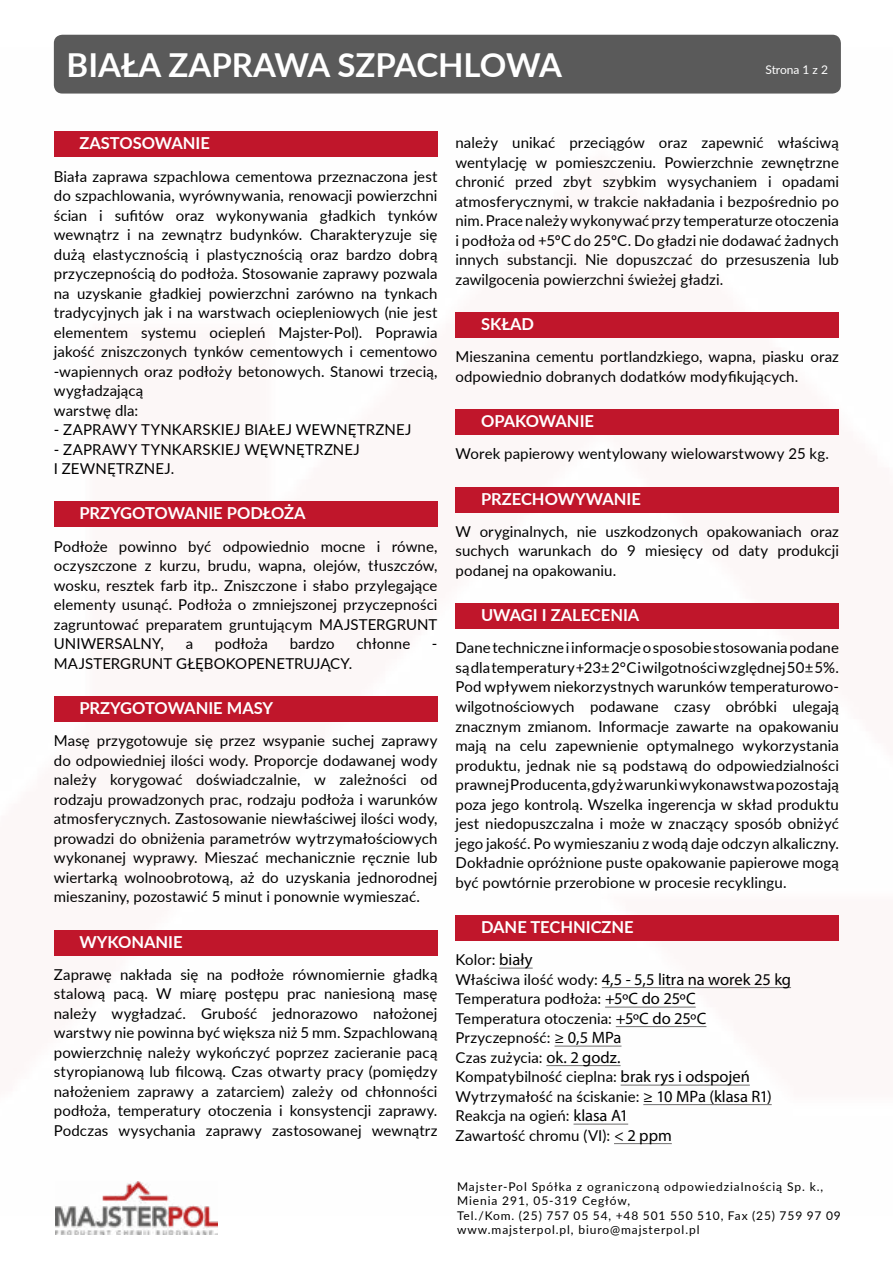
<style>
.page{position:relative;width:893px;height:1263px;background:#fff}
.page>*{position:absolute;margin:0;border:0;box-sizing:border-box;transform-origin:0 0}
.t1{font:700 33px "Lato";color:#fff}
.t2{font:700 16.5px "Lato";color:#fff}
.t3{font:16.5px "Myriad Pro";letter-spacing:-.005em;color:#000}
.t4{font:15px/19.5px "Lato";letter-spacing:.005em;color:#000;text-align:justify}
.t5{font:12px/14.4px "Lato";letter-spacing:.075em;color:#000}
.t6{font:12px "Lato";color:#fff}
.s1{font-family:"Myriad Pro";font-size:16.5px}
.s2{font-family:"Lato";font-size:15px}
</style>
<div class="page">
<img style="left:53px;top:48px;width:788px;height:1097px">
<div style="left:54px;top:35px;width:787px;height:59px;background:#5a5a5a;border-radius:9px"></div>
<img style="left:55px;top:1181px;width:162px;height:53px">
<div style="left:54px;top:132px;width:383px;height:25px;background:#c0162b"></div>
<div style="left:54px;top:502px;width:383px;height:25px;background:#c0162b"></div>
<div style="left:54px;top:696px;width:383px;height:25px;background:#c0162b"></div>
<div style="left:54px;top:930px;width:383px;height:25px;background:#c0162b"></div>
<div style="left:455px;top:312px;width:384px;height:25px;background:#c0162b"></div>
<div style="left:455px;top:409px;width:384px;height:25px;background:#c0162b"></div>
<div style="left:455px;top:487px;width:384px;height:25px;background:#c0162b"></div>
<div style="left:455px;top:604px;width:384px;height:25px;background:#c0162b"></div>
<div style="left:455px;top:915px;width:384px;height:25px;background:#c0162b"></div>
<hr style="left:499px;top:968px;width:34px;height:1px;background:#706f6f">
<hr style="left:602px;top:987px;width:189px;height:1px;background:#706f6f">
<hr style="left:605px;top:1007px;width:91px;height:1px;background:#706f6f">
<hr style="left:616px;top:1026px;width:90px;height:1px;background:#706f6f">
<hr style="left:554px;top:1046px;width:67px;height:1px;background:#706f6f">
<hr style="left:546px;top:1065px;width:75px;height:1px;background:#706f6f">
<hr style="left:621px;top:1085px;width:129px;height:1px;background:#706f6f">
<hr style="left:643px;top:1104px;width:129px;height:1px;background:#706f6f">
<hr style="left:573px;top:1124px;width:55px;height:1px;background:#706f6f">
<hr style="left:614px;top:1143px;width:58px;height:1px;background:#706f6f">
<h1 class="t1" style="left:67px;top:41px;width:497px">BIAŁA ZAPRAWA SZPACHLOWA</h1>
<p class="t6" style="left:765px;top:61px;width:64px">Strona 1 z 2</p>
<p class="t2" style="left:79px;top:131px;width:132px">ZASTOSOWANIE</p>
<p class="t4" style="left:54px;top:166px;width:385px;text-align:left">Biała zaprawa szpachlowa cementowa przeznaczona jest do szpachlowania, wyrównywania, renowacji powierzchni ścian i sufitów oraz wykonywania gładkich tynków wewnątrz i na zewnątrz budynków. Charakteryzuje się dużą elastycznością i plastycznością oraz bardzo dobrą przyczepnością do podłoża. Stosowanie zaprawy pozwala na uzyskanie gładkiej powierzchni zarówno na tynkach tradycyjnych jak i na warstwach ociepleniowych (nie jest elementem systemu ociepleń Majster-Pol). Poprawia jakość zniszczonych tynków cementowych i cementowo -wapiennych oraz podłoży betonowych. Stanowi trzecią, wygładzającą<br>warstwę dla:</p>
<p class="t4" style="left:54px;top:419px;width:359px">- ZAPRAWY TYNKARSKIEJ BIAŁEJ WEWNĘTRZNEJ</p>
<p class="t4" style="left:54px;top:439px;width:308px">- ZAPRAWY TYNKARSKIEJ WĘWNĘTRZNEJ<br>I ZEWNĘTRZNEJ.</p>
<p class="t2" style="left:79px;top:501px;width:228px">PRZYGOTOWANIE PODŁOŻA</p>
<p class="t4" style="left:54px;top:536px;width:385px">Podłoże powinno być odpowiednio mocne i równe, oczyszczone z kurzu, brudu, wapna, olejów, tłuszczów, wosku, resztek farb itp.. Zniszczone i słabo przylegające elementy usunąć. Podłoża o zmniejszonej przyczepności zagruntować preparatem gruntującym MAJSTERGRUNT UNIWERSALNY,</p>
<p class="t4" style="left:186px;top:633px;width:9px">a</p>
<p class="t4" style="left:215px;top:633px;width:55px">podłoża</p>
<p class="t4" style="left:290px;top:633px;width:47px">bardzo</p>
<p class="t4" style="left:356px;top:633px;width:55px">chłonne</p>
<p class="t4" style="left:432px;top:633px;width:7px">-</p>
<p class="t4" style="left:54px;top:653px;width:300px">MAJSTERGRUNT GŁĘBOKOPENETRUJĄCY.</p>
<p class="t2" style="left:79px;top:696px;width:195px">PRZYGOTOWANIE MASY</p>
<p class="t4" style="left:54px;top:730px;width:385px">Masę przygotowuje się przez wsypanie suchej zaprawy do odpowiedniej ilości wody. Proporcje dodawanej wody należy korygować doświadczalnie, w zależności od rodzaju prowadzonych prac, rodzaju podłoża i warunków atmosferycznych. Zastosowanie niewłaściwej ilości wody, prowadzi do obniżenia parametrów wytrzymałościowych wykonanej wyprawy. Mieszać mechanicznie ręcznie lub wiertarką wolnoobrotową, aż do uzyskania jednorodnej mieszaniny, pozostawić 5 minut i ponownie wymieszać.</p>
<p class="t2" style="left:79px;top:929px;width:105px">WYKONANIE</p>
<p class="t4" style="left:54px;top:964px;width:385px">Zaprawę nakłada się na podłoże równomiernie gładką stalową pacą. W miarę postępu prac naniesioną masę należy wygładzać. Grubość jednorazowo nałożonej warstwy nie powinna być większa niż 5 mm. Szpachlowaną powierzchnię należy wykończyć poprzez zacieranie pacą styropianową lub filcową. Czas otwarty pracy (pomiędzy nałożeniem zaprawy a zatarciem) zależy od chłonności podłoża, temperatury otoczenia i konsystencji zaprawy.<br>Podczas wysychania zaprawy zastosowanej wewnątrz</p>
<p class="t4" style="left:455px;top:132px;width:385px">należy unikać przeciągów oraz zapewnić właściwą wentylację w pomieszczeniu. Powierzchnie zewnętrzne chronić przed zbyt szybkim wysychaniem i opadami atmosferycznymi, w trakcie nakładania i bezpośrednio po nim. Prace należy wykonywać przy temperaturze otoczenia i podłoża od +5ºC do 25ºC. Do gładzi nie dodawać żadnych innych substancji. Nie dopuszczać do przesuszenia lub zawilgocenia powierzchni świeżej gładzi.</p>
<p class="t2" style="left:481px;top:312px;width:55px">SKŁAD</p>
<p class="t4" style="left:455px;top:346px;width:385px">Mieszanina cementu portlandzkiego, wapna, piasku oraz odpowiednio dobranych dodatków modyfikujących.</p>
<p class="t2" style="left:481px;top:409px;width:115px">OPAKOWANIE</p>
<p class="t4" style="left:455px;top:443px;width:375px">Worek papierowy wentylowany wielowarstwowy 25 kg.</p>
<p class="t2" style="left:481px;top:486px;width:161px">PRZECHOWYWANIE</p>
<p class="t4" style="left:455px;top:521px;width:385px">W oryginalnych, nie uszkodzonych opakowaniach oraz suchych warunkach do 9 miesięcy od daty produkcji podanej na opakowaniu.</p>
<p class="t2" style="left:481px;top:603px;width:160px">UWAGI I ZALECENIA</p>
<p class="t4" style="left:455px;top:638px;width:385px">Dane techniczne i informacje o sposobie stosowania podane są dla temperatury +23± 2°C i wilgotności względnej 50± 5%.<br>Pod wpływem niekorzystnych warunków temperaturowo&shy;wilgotnościowych podawane czasy obróbki ulegają znacznym zmianom. Informacje zawarte na opakowaniu mają na celu zapewnienie optymalnego wykorzystania produktu, jednak nie są podstawą do odpowiedzialności prawnej Producenta, gdyż warunki wykonawstwa pozostają poza jego kontrolą. Wszelka ingerencja w skład produktu jest niedopuszczalna i może w znaczący sposób obniżyć jego jakość. Po wymieszaniu z wodą daje odczyn alkaliczny.<br>Dokładnie opróżnione puste opakowanie papierowe mogą być powtórnie przerobione w procesie recyklingu.</p>
<p class="t2" style="left:481px;top:915px;width:154px">DANE TECHNICZNE</p>
<p class="t4" style="left:455px;top:949px;width:79px">Kolor: <span class="s1">biały</span></p>
<p class="t3" style="left:455px;top:969px;width:337px"><span class="s2">Właściwa ilość wody:</span> 4,5 - 5,5 litra na worek 25 kg</p>
<p class="t4" style="left:455px;top:988px;width:318px;text-align:left">Temperatura podłoża: <span class="s1">+5ºC do 25ºC </span>Temperatura otoczenia: <span class="s1">+5ºC do 25ºC </span>Przyczepność: <span class="s1">≥ 0,5 MPa<br></span>Czas zużycia: <span class="s1">ok. 2 godz.<br></span>Kompatybilność cieplna: <span class="s1">brak rys i odspojeń </span>Wytrzymałość na ściskanie: <span class="s1">≥ 10 MPa (klasa R1)<br></span>Reakcja na ogień: <span class="s1">klasa A1<br></span>Zawartość chromu (VI): <span class="s1">&lt; 2 ppm</span></p>
<p class="t5" style="left:457px;top:1179px;width:385px">Majster-Pol Spółka z ograniczoną odpowiedzialnością Sp. k., Mienia 291, 05-319 Cegłów,<br>Tel./Kom. (25) 757 05 54, +48 501 550 510, Fax (25) 759 97 09 www.majsterpol.pl, biuro@majsterpol.pl</p>
</div>
